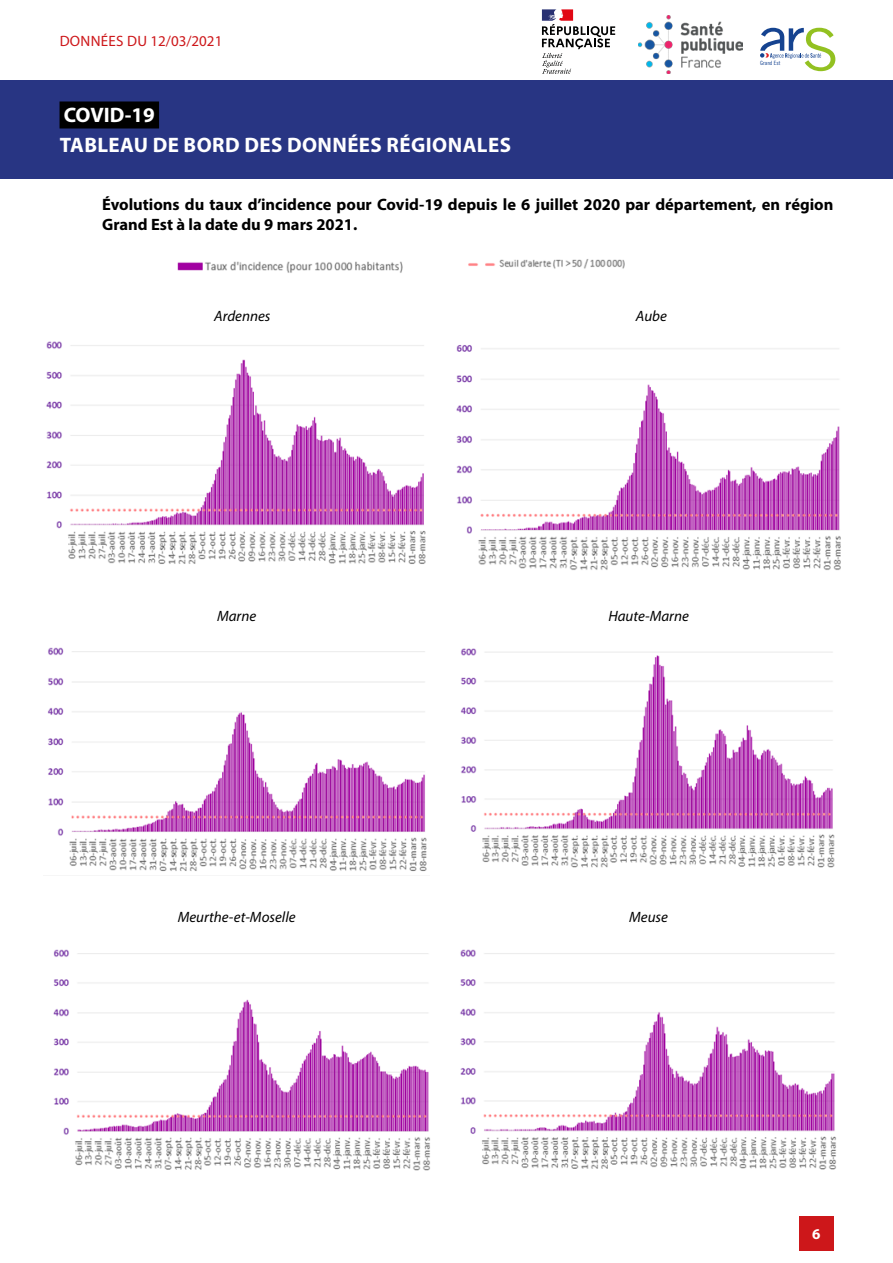
<style>
.page{position:relative;width:893px;height:1263px;background:#fff}
.page>*{position:absolute;margin:0;border:0;box-sizing:border-box;transform-origin:0 0}
.t1{font:700 21px/29.4px "Myriad Pro";letter-spacing:.02em;color:#fff}
.t2{font:700 16.5px/19.8px "Myriad Pro";color:#000}
.t3{font:italic 15px "Myriad Pro";color:#000}
.t4{font:15px "Myriad Pro";letter-spacing:.02em;color:#cd171a}
.t5{font:700 15px "Myriad Pro";color:#fff}
.t6{font:5.85px "Trade Gothic LT Std Cn 18";color:#154390}
</style>
<div class="page">
<div style="left:0;top:80px;width:893px;height:99px;background:#283583"></div>
<div style="left:60px;top:101px;width:99px;height:27px;background:#000"></div>
<div style="left:799px;top:1216px;width:34px;height:34px;background:#cd171a"></div>
<img style="left:638px;top:15px;width:104px;height:59px">
<svg style="left:760px;top:28px;width:75px;height:43px"></svg>
<svg style="left:542px;top:9px;width:73px;height:65px"></svg>
<img style="left:177px;top:261px;width:226px;height:12px">
<img style="left:46px;top:341px;width:380px;height:223px">
<img style="left:456px;top:345px;width:385px;height:225px">
<img style="left:47px;top:647px;width:380px;height:224px">
<img style="left:460px;top:648px;width:375px;height:220px">
<img style="left:53px;top:949px;width:377px;height:222px">
<img style="left:460px;top:949px;width:376px;height:221px">
<img style="left:468px;top:259px;width:157px;height:10px">
<p class="t4" style="left:60px;top:31px;width:164px">DONNÉES DU 12/03/2021</p>
<p class="t1" style="left:60px;top:100px;width:453px">COVID-19<br>TABLEAU DE BORD DES DONNÉES RÉGIONALES</p>
<p class="t6" style="left:760px;top:59px;width:22px">Grand Est</p>
<p class="t2" style="left:102px;top:194px;width:733px">Évolutions du taux d’incidence pour Covid-19 depuis le 6 juillet 2020 par département, en région<br>Grand Est à la date du 9 mars 2021.</p>
<p class="t3" style="left:214px;top:306px;width:58px">Ardennes</p>
<p class="t3" style="left:636px;top:306px;width:33px">Aube</p>
<p class="t3" style="left:217px;top:607px;width:41px">Marne</p>
<p class="t3" style="left:608px;top:607px;width:82px">Haute-Marne</p>
<p class="t3" style="left:178px;top:908px;width:119px">Meurthe-et-Moselle</p>
<p class="t3" style="left:629px;top:908px;width:40px">Meuse</p>
<p class="t5" style="left:812px;top:1224px;width:10px">6</p>
</div>
